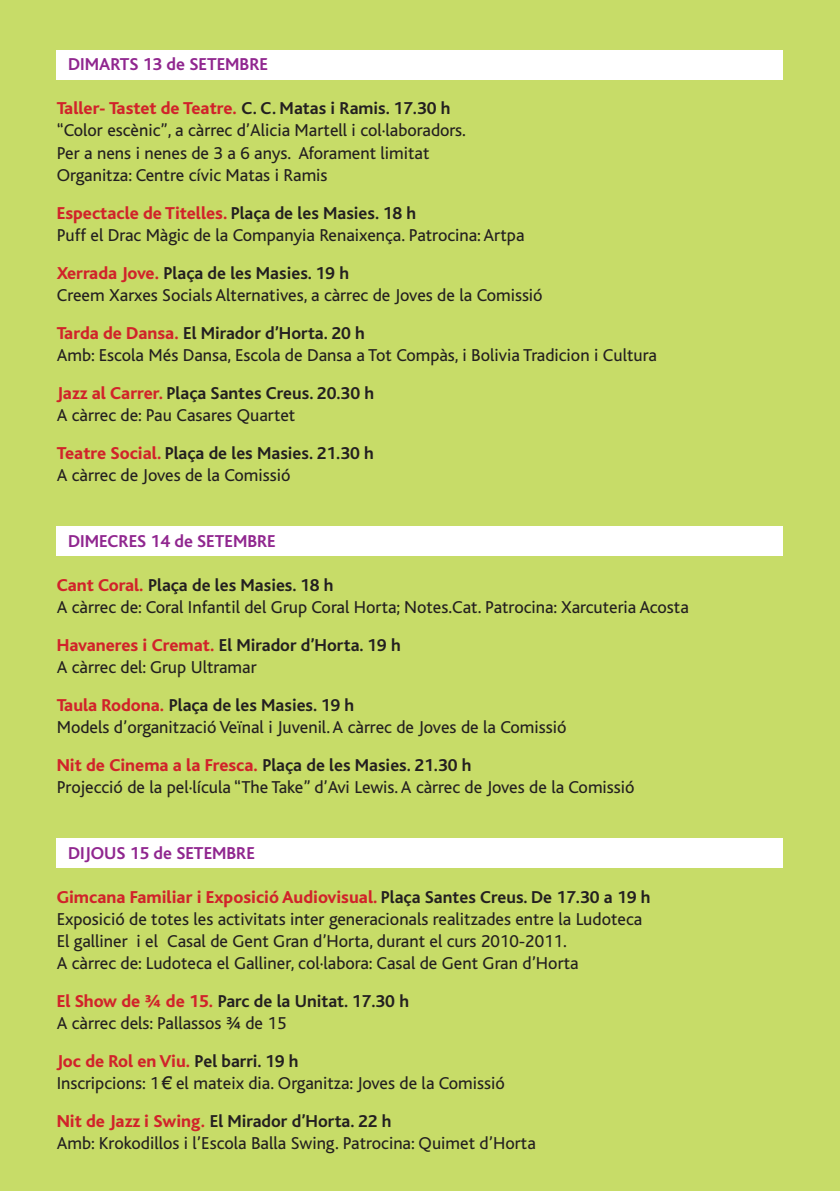
<style>
.page{position:relative;width:840px;height:1191px;background:#fff}
.page>*{position:absolute;margin:0;border:0;box-sizing:border-box;transform-origin:0 0}
.t1{font:18px "Bliss";color:#231f20}
.t2{font:700 18px "Bliss";color:#231f20}
.t3{font:800 18px "Bliss";color:#d1232a}
.t4{font:700 18px "Bliss";color:#90268f}
.s1{font-weight:700;color:#231f20}
.s2{font-weight:800;color:#d1232a}
.s3{font-family:"Linotype Euro Font Ato F"}
</style>
<div class="page">
<div style="left:0;top:0;width:839px;height:1191px;background:#c7dc68"></div>
<div style="left:57px;top:51px;width:725px;height:29px;background:#fff"></div>
<div style="left:57px;top:526px;width:725px;height:30px;background:#fff"></div>
<div style="left:57px;top:838px;width:725px;height:29px;background:#fff"></div>
<p class="t4" style="left:68px;top:55px;width:201px">DIMARTS 13 de SETEMBRE</p>
<p class="t3" style="left:57px;top:99px;width:395px">Taller- Tastet de Teatre. <span class="s1">C. C. Matas i Ramis. 17.30 h</span></p>
<p class="t1" style="left:57px;top:121px;width:410px">“Color escènic”, a càrrec d’Alicia Martell i col·laboradors.</p>
<p class="t1" style="left:57px;top:143px;width:374px">Per a nens i nenes de 3 a 6 anys. Aforament limitat</p>
<p class="t1" style="left:57px;top:165px;width:272px">Organitza: Centre cívic Matas i Ramis</p>
<p class="t3" style="left:57px;top:203px;width:361px">Espectacle de Titelles. <span class="s1">Plaça de les Masies. 18 h</span></p>
<p class="t1" style="left:57px;top:225px;width:469px">Puff el Drac Màgic de la Companyia Renaixença. Patrocina: Artpa</p>
<p class="t2" style="left:57px;top:263px;width:293px"><span class="s2">Xerrada Jove.</span> Plaça de les Masies. 19 h</p>
<p class="t1" style="left:57px;top:285px;width:487px">Creem Xarxes Socials Alternatives, a càrrec de Joves de la Comissió</p>
<p class="t2" style="left:57px;top:323px;width:309px"><span class="s2">Tarda de Dansa.</span> El Mirador d’Horta. 20 h</p>
<p class="t1" style="left:57px;top:345px;width:601px">Amb: Escola Més Dansa, Escola de Dansa a Tot Compàs, i Bolivia Tradicion i Cultura</p>
<p class="t2" style="left:57px;top:383px;width:319px"><span class="s2">Jazz al Carrer.</span> Plaça Santes Creus. 20.30 h</p>
<p class="t1" style="left:57px;top:405px;width:240px">A càrrec de: Pau Casares Quartet</p>
<p class="t2" style="left:57px;top:443px;width:318px"><span class="s2">Teatre Social.</span> Plaça de les Masies. 21.30 h</p>
<p class="t1" style="left:57px;top:465px;width:235px">A càrrec de Joves de la Comissió</p>
<p class="t4" style="left:68px;top:531px;width:209px">DIMECRES 14 de SETEMBRE</p>
<p class="t2" style="left:57px;top:575px;width:278px"><span class="s2">Cant Coral.</span> Plaça de les Masies. 18 h</p>
<p class="t1" style="left:57px;top:597px;width:633px">A càrrec de: Coral Infantil del Grup Coral Horta; Notes.Cat. Patrocina: Xarcuteria Acosta</p>
<p class="t2" style="left:57px;top:635px;width:345px"><span class="s2">Havaneres i Cremat.</span> El Mirador d’Horta. 19 h</p>
<p class="t1" style="left:57px;top:657px;width:201px">A càrrec del: Grup Ultramar</p>
<p class="t2" style="left:57px;top:695px;width:299px"><span class="s2">Taula Rodona.</span> Plaça de les Masies. 19 h</p>
<p class="t1" style="left:57px;top:717px;width:511px">Models d’organització Veïnal i Juvenil. A càrrec de Joves de la Comissió</p>
<p class="t2" style="left:57px;top:755px;width:416px"><span class="s2">Nit de Cinema a la Fresca.</span> Plaça de les Masies. 21.30 h</p>
<p class="t1" style="left:57px;top:777px;width:579px">Projecció de la pel·lícula “The Take” d’Avi Lewis. A càrrec de Joves de la Comissió</p>
<p class="t4" style="left:68px;top:843px;width:188px">DIJOUS 15 de SETEMBRE</p>
<p class="t3" style="left:57px;top:887px;width:595px">Gimcana Familiar i Exposició Audiovisual. <span class="s1">Plaça Santes Creus. De 17.30 a 19 h</span></p>
<p class="t1" style="left:57px;top:909px;width:586px">Exposició de totes les activitats inter generacionals realitzades entre la Ludoteca</p>
<p class="t1" style="left:57px;top:931px;width:511px">El galliner i el Casal de Gent Gran d’Horta, durant el curs 2010-2011.</p>
<p class="t1" style="left:57px;top:953px;width:523px">A càrrec de: Ludoteca el Galliner, col·labora: Casal de Gent Gran d’Horta</p>
<p class="t2" style="left:57px;top:991px;width:353px"><span class="s2">El Show de ¾ de 15.</span> Parc de la Unitat. 17.30 h</p>
<p class="t1" style="left:57px;top:1013px;width:231px">A càrrec dels: Pallassos ¾ de 15</p>
<p class="t3" style="left:57px;top:1051px;width:243px">Joc de Rol en Viu. <span class="s1">Pel barri. 19 h</span></p>
<p class="t1" style="left:57px;top:1073px;width:449px">Inscripcions: 1 <span class="s3">e</span> el mateix dia. Organitza: Joves de la Comissió</p>
<p class="t2" style="left:57px;top:1111px;width:336px"><span class="s2">Nit de Jazz i Swing.</span> El Mirador d’Horta. 22 h</p>
<p class="t1" style="left:57px;top:1133px;width:480px">Amb: Krokodillos i l’Escola Balla Swing. Patrocina: Quimet d’Horta</p>
</div>
